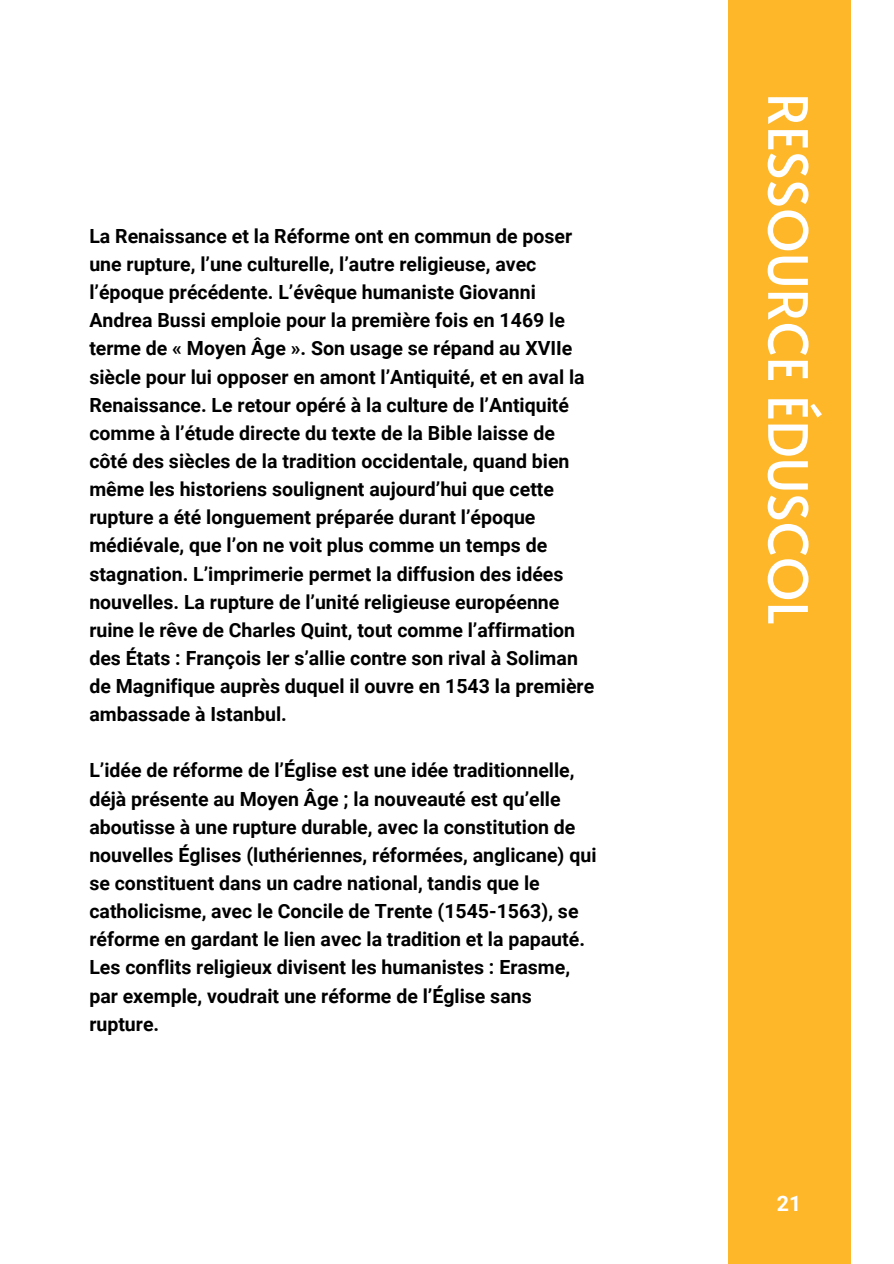
<style>
.page{position:relative;width:894px;height:1264px;background:#fff}
.page>*{position:absolute;margin:0;border:0;box-sizing:border-box;transform-origin:0 0}
.t1{font:54px "Alata";color:#fff}
.t2{font:700 21.3px "Roboto";color:#fff}
.t3{font:700 19.5px/28.2px "Roboto";color:#000001}
</style>
<div class="page">
<div style="left:727px;top:0;width:123px;height:1263px;background:#ffb72a"></div>
<p class="t3" style="left:89px;top:222px;width:506px">La Renaissance et la Réforme ont en commun de poser une rupture, l’une culturelle, l’autre religieuse, avec l’époque précédente. L’évêque humaniste Giovanni Andrea Bussi emploie pour la première fois en 1469 le terme de « Moyen Âge ». Son usage se répand au XVIIe siècle pour lui opposer en amont l’Antiquité, et en aval la Renaissance. Le retour opéré à la culture de l’Antiquité comme à l’étude directe du texte de la Bible laisse de côté des siècles de la tradition occidentale, quand bien même les historiens soulignent aujourd’hui que cette rupture a été longuement préparée durant l’époque médiévale, que l’on ne voit plus comme un temps de stagnation. L’imprimerie permet la diffusion des idées nouvelles. La rupture de l’unité religieuse européenne ruine le rêve de Charles Quint, tout comme l’affirmation des États : François Ier s’allie contre son rival à Soliman de Magnifique auprès duquel il ouvre en 1543 la première ambassade à Istanbul.</p>
<p class="t3" style="left:89px;top:756px;width:508px">L’idée de réforme de l’Église est une idée traditionnelle, déjà présente au Moyen Âge ; la nouveauté est qu’elle aboutisse à une rupture durable, avec la constitution de nouvelles Églises (luthériennes, réformées, anglicane) qui se constituent dans un cadre national, tandis que le catholicisme, avec le Concile de Trente (1545-1563), se réforme en gardant le lien avec la tradition et la papauté.<br>Les conflits religieux divisent les humanistes : Erasme, par exemple, voudrait une réforme de l’Église sans rupture.</p>
<h1 class="t1" style="left:827px;top:93px;width:533px;rotate:90deg">RESSOURCE ÉDUSCOL</h1>
<p class="t2" style="left:776px;top:1190px;width:26px">21</p>
</div>
